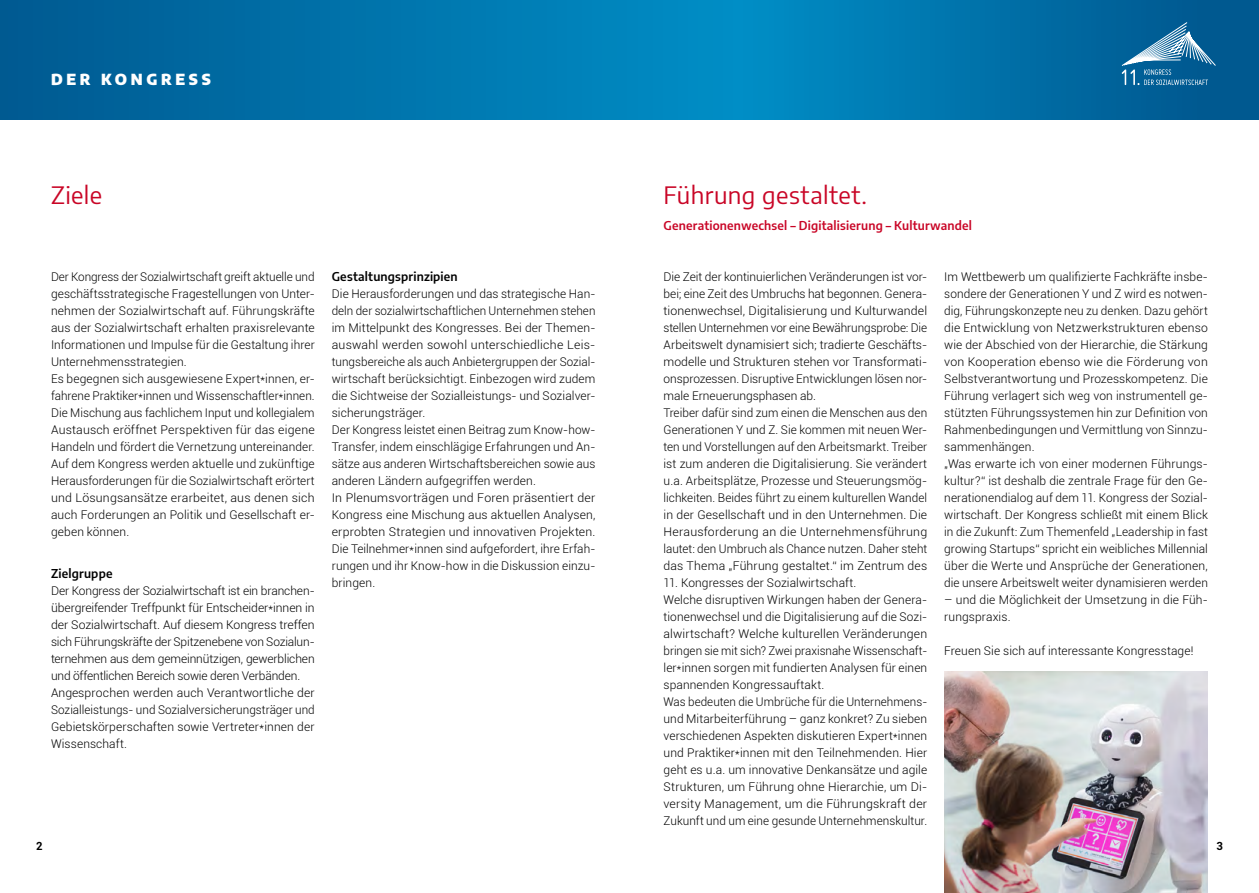
<style>
.page{position:relative;width:1259px;height:893px;background:#fff}
.page>*{position:absolute;margin:0;border:0;box-sizing:border-box;transform-origin:0 0}
.t1{font:24px "Encode Sans";letter-spacing:.015em;color:#c90526}
.t2{font:900 15px "Encode Sans";letter-spacing:.24em;color:#fff}
.t3{font:300 12px/17px "Roboto";letter-spacing:.005em;color:#000}
.t4{font:600 12px "Encode Sans";letter-spacing:.015em;color:#c90526}
.t5{font:600 12px "Encode Sans";letter-spacing:.015em;color:#000}
.t6{font:700 11.25px "Roboto";color:#000}
</style>
<div class="page">
<svg style="left:0;top:0;width:1259px;height:119px;background:#0073aa"></svg>
<svg style="left:1121px;top:22px;width:95px;height:63px;background:#307ba8"></svg>
<img style="left:944px;top:672px;width:264px;height:221px">
<p class="t2" style="left:51px;top:68px;width:161px">DER KONGRESS</p>
<h1 class="t1" style="left:51px;top:178px;width:53px">Ziele</h1>
<p class="t3" style="left:51px;top:267px;width:265px">Der Kongress der Sozialwirtschaft greift aktuelle und geschäftsstrategische Fragestellungen von Unter&shy;nehmen der Sozialwirtschaft auf. Führungskräfte aus der Sozialwirtschaft erhalten praxisrelevante Informationen und Impulse für die Gestaltung ihrer Unternehmensstrategien.<br>Es begegnen sich ausgewiesene Expert*innen, er&shy;fahrene Praktiker*innen und Wissenschaftler*innen.<br>Die Mischung aus fachlichem Input und kollegialem Austausch eröffnet Perspektiven für das eigene Handeln und fördert die Vernetzung untereinander.<br>Auf dem Kongress werden aktuelle und zukünftige Herausforderungen für die Sozialwirtschaft erörtert und Lösungsansätze erarbeitet, aus denen sich auch Forderungen an Politik und Gesellschaft er&shy;geben können.</p>
<p class="t5" style="left:51px;top:565px;width:63px">Zielgruppe</p>
<p class="t3" style="left:51px;top:582px;width:265px">Der Kongress der Sozialwirtschaft ist ein branchen&shy;übergreifender Treffpunkt für Entscheider*innen in der Sozialwirtschaft. Auf diesem Kongress treffen sich Führungskräfte der Spitzenebene von Sozialun&shy;ternehmen aus dem gemeinnützigen, gewerblichen und öffentlichen Bereich sowie deren Verbänden.<br>Angesprochen werden auch Verantwortliche der Sozialleistungs- und Sozialversicherungsträger und Gebietskörperschaften sowie Vertreter*innen der Wissenschaft.</p>
<p class="t5" style="left:332px;top:267px;width:127px">Gestaltungsprinzipien</p>
<p class="t3" style="left:332px;top:285px;width:265px">Die Herausforderungen und das strategische Han&shy;deln der sozialwirtschaftlichen Unternehmen stehen im Mittelpunkt des Kongresses. Bei der Themen&shy;auswahl werden sowohl unterschiedliche Leis&shy;tungsbereiche als auch Anbietergruppen der Sozial&shy;wirtschaft berücksichtigt. Einbezogen wird zudem die Sichtweise der Sozialleistungs- und Sozialver&shy;sicherungsträger.<br>Der Kongress leistet einen Beitrag zum Know-how-Transfer, indem einschlägige Erfahrungen und An&shy;sätze aus anderen Wirtschaftsbereichen sowie aus anderen Ländern aufgegriffen werden.<br>In Plenumsvorträgen und Foren präsentiert der Kongress eine Mischung aus aktuellen Analysen, erprobten Strategien und innovativen Projekten.<br>Die Teilnehmer*innen sind aufgefordert, ihre Erfah&shy;rungen und ihr Know-how in die Diskussion einzu&shy;bringen.</p>
<h1 class="t1" style="left:663px;top:178px;width:205px">Führung gestaltet.</h1>
<p class="t4" style="left:663px;top:216px;width:310px">Generationenwechsel – Digitalisierung – Kulturwandel</p>
<p class="t3" style="left:663px;top:267px;width:265px">Die Zeit der kontinuierlichen Veränderungen ist vor&shy;bei; eine Zeit des Umbruchs hat begonnen. Genera&shy;tionenwechsel, Digitalisierung und Kulturwandel stellen Unternehmen vor eine Bewährungsprobe: Die Arbeitswelt dynamisiert sich; tradierte Geschäfts&shy;modelle und Strukturen stehen vor Transformati&shy;onsprozessen. Disruptive Entwicklungen lösen nor&shy;male Erneuerungsphasen ab.<br>Treiber dafür sind zum einen die Menschen aus den Generationen Y und Z. Sie kommen mit neuen Wer&shy;ten und Vorstellungen auf den Arbeitsmarkt. Treiber ist zum anderen die Digitalisierung. Sie verändert u.a. Arbeitsplätze, Prozesse und Steuerungsmög&shy;lichkeiten. Beides führt zu einem kulturellen Wandel in der Gesellschaft und in den Unternehmen. Die Herausforderung an die Unternehmensführung lautet: den Umbruch als Chance nutzen. Daher steht das Thema „Führung gestaltet.“ im Zentrum des</p>
<p class="t3" style="left:663px;top:574px;width:265px">11. Kongresses der Sozialwirtschaft.<br>Welche disruptiven Wirkungen haben der Genera&shy;tionenwechsel und die Digitalisierung auf die Sozi&shy;alwirtschaft? Welche kulturellen Veränderungen bringen sie mit sich? Zwei praxisnahe Wissenschaft&shy;ler*innen sorgen mit fundierten Analysen für einen spannenden Kongressauftakt.<br>Was bedeuten die Umbrüche für die Unternehmens&shy;und Mitarbeiterführung – ganz konkret? Zu sieben verschiedenen Aspekten diskutieren Expert*innen und Praktiker*innen mit den Teilnehmenden. Hier geht es u.a. um innovative Denkansätze und agile Strukturen, um Führung ohne Hierarchie, um Di&shy;versity Management, um die Führungskraft der Zukunft und um eine gesunde Unternehmenskultur.</p>
<p class="t3" style="left:944px;top:267px;width:265px">Im Wettbewerb um qualifizierte Fachkräfte insbe&shy;sondere der Generationen Y und Z wird es notwen&shy;dig, Führungskonzepte neu zu denken. Dazu gehört die Entwicklung von Netzwerkstrukturen ebenso wie der Abschied von der Hierarchie, die Stärkung von Kooperation ebenso wie die Förderung von Selbstverantwortung und Prozesskompetenz. Die Führung verlagert sich weg von instrumentell ge&shy;stützten Führungssystemen hin zur Definition von Rahmenbedingungen und Vermittlung von Sinnzu&shy;sammenhängen.<br>„Was erwarte ich von einer modernen Führungs&shy;kultur?“ ist deshalb die zentrale Frage für den Ge&shy;nerationendialog auf dem 11. Kongress der Sozial&shy;wirtschaft. Der Kongress schließt mit einem Blick in die Zukunft: Zum Themenfeld „Leadership in fast growing Startups“ spricht ein weibliches Millennial über die Werte und Ansprüche der Generationen, die unsere Arbeitswelt weiter dynamisieren werden</p>
<p class="t3" style="left:944px;top:591px;width:265px">– und die Möglichkeit der Umsetzung in die Füh&shy;rungspraxis.</p>
<p class="t3" style="left:944px;top:642px;width:251px">Freuen Sie sich auf interessante Kongresstage!</p>
<p class="t6" style="left:36px;top:838px;width:8px">2</p>
<p class="t6" style="left:1216px;top:838px;width:8px">3</p>
</div>
